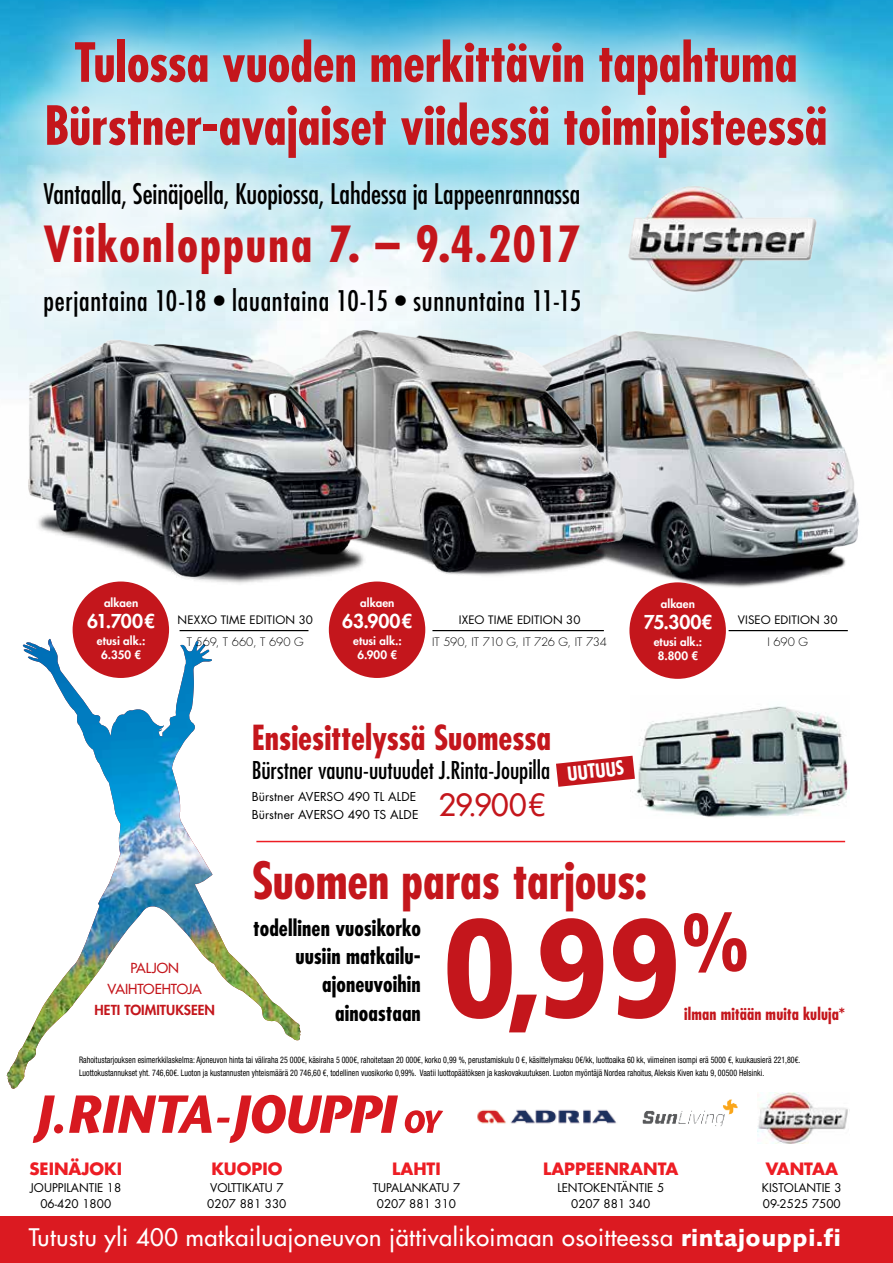
<style>
.page{position:relative;width:893px;height:1263px;background:#fff}
.page>*{position:absolute;margin:0;border:0;box-sizing:border-box;transform-origin:0 0}
.t1{font:900 139.5px "Frutiger LT Std";color:#c4161c;scale:.85 1}
.t2{font:700 condensed 52.5px/63px "Futura Std";letter-spacing:-.005em;color:#c4161c;text-align:center}
.t3{font:700 condensed 49.95px "Futura Std";letter-spacing:-.005em;color:#c4161c}
.t4{font:700 condensed 48.45px "Futura Std";letter-spacing:.04em;color:#c4161c}
.t5{font:700 condensed 33.6px "Futura Std";letter-spacing:-.005em;color:#c4161c}
.t6{font:500 29.85px "Futura Std";color:#c4161c}
.t7{font:condensed 27.6px "Futura Std";color:#000}
.t8{font:condensed 27.6px "Futura Std";letter-spacing:.025em;color:#000}
.t9{font:condensed 23.85px "Futura Std";letter-spacing:-.005em;color:#000}
.t10{font:500 23.55px "Futura Std";letter-spacing:.02em;color:#fff}
.t11{font:700 condensed 21.75px/28.3px "Futura Std";color:#000;text-align:right}
.t12{font:700 condensed 19.05px "Futura Std";color:#fff}
.t13{font:800 18.6px "Futura Std";letter-spacing:-.01em;color:#fff}
.t14{font:700 16.5px "Futura Std";color:#ed1d24}
.t15{font:700 condensed 16.5px "Futura Std";letter-spacing:.01em;color:#c4161c}
.t16{font:500 13.5px/21px "Futura Std";letter-spacing:-.005em;color:#c4161c;text-align:center}
.t17{font:800 13.5px "Futura Std";letter-spacing:.005em;color:#c4161c}
.t18{font:12px/17.9px "Futura Std";letter-spacing:.005em;color:#000}
.t19{font:11.7px/16.5px "Futura Std";color:#000;text-align:center}
.t20{font:800 11.4px/13.4px "Futura Std";letter-spacing:.005em;color:#fff;text-align:center}
.t21{font:11.4px "Futura Std";letter-spacing:.01em;color:#000}
.t22{font:300 11.4px "Futura Std";letter-spacing:-.005em;color:#000}
.t23{font:condensed 9px/12.8px "Helvetica Neue LT Std";letter-spacing:.005em;color:#000;scale:.88 1}
.s1{font-family:"Syntax LT Std";font-weight:900}
</style>
<div class="page">
<img style="left:613px;top:0;width:280px;height:307px">
<svg style="left:0;top:0;width:881px;height:211px;background:#8bd2e9"></svg>
<img style="left:7px;top:642px;width:293px;height:447px">
<div style="left:329px;top:581px;width:96px;height:97px;background:#c4161c;border-radius:50%"></div>
<div style="left:629px;top:582px;width:97px;height:97px;background:#c4161c;border-radius:50%"></div>
<hr style="left:432px;top:630px;width:172px;height:1px;background:#000">
<div style="left:73px;top:581px;width:96px;height:97px;background:#c4161c;border-radius:50%"></div>
<hr style="left:180px;top:630px;width:128px;height:1px;background:#000">
<img style="left:447px;top:307px;width:446px;height:330px">
<img style="left:461px;top:317px;width:184px;height:289px">
<img style="left:0;top:304px;width:461px;height:312px">
<img style="left:631px;top:706px;width:219px;height:112px">
<svg style="left:556px;top:756px;width:79px;height:31px"></svg>
<hr style="left:256px;top:841px;width:589px;height:1px;background:#ed1d24">
<img style="left:625px;top:185px;width:196px;height:107px">
<svg style="left:11px;top:148px;width:602px;height:200px"></svg>
<div style="left:0;top:1216px;width:893px;height:47px;background:#db1a21"></div>
<svg style="left:33px;top:1095px;width:410px;height:48px"></svg>
<img style="left:757px;top:1092px;width:91px;height:51px">
<img style="left:477px;top:1109px;width:140px;height:15px">
<img style="left:642px;top:1099px;width:96px;height:27px">
<h2 class="t2" style="left:44px;top:31px;width:784px">Tulossa vuoden merkittävin tapahtuma<br>Bürstner-avajaiset viidessä toimipisteessä</h2>
<h3 class="t7" style="left:43px;top:177px;width:538px">Vantaalla, Seinäjoella, Kuopiossa, Lahdessa ja Lappeenrannassa</h3>
<h3 class="t4" style="left:43px;top:214px;width:538px">Viikonloppuna 7. – 9.4.2017</h3>
<h3 class="t8" style="left:43px;top:284px;width:539px">perjantaina 10-18 • lauantaina 10-15 • sunnuntaina 11-15</h3>
<p class="t20" style="left:104px;top:596px;width:36px">alkaen</p>
<h3 class="t13" style="left:87px;top:610px;width:69px">61.700€</h3>
<p class="t20" style="left:97px;top:634px;width:50px">etusi alk.:<br>6.350 €</p>
<p class="t21" style="left:177px;top:612px;width:137px">NEXXO TIME EDITION 30</p>
<p class="t22" style="left:187px;top:635px;width:118px">T 569, T 660, T 690 G</p>
<p class="t20" style="left:360px;top:596px;width:36px">alkaen</p>
<h3 class="t13" style="left:342px;top:610px;width:72px">63.900€</h3>
<p class="t20" style="left:353px;top:634px;width:50px">etusi alk.:<br>6.900 €</p>
<p class="t21" style="left:459px;top:612px;width:123px">IXEO TIME EDITION 30</p>
<p class="t22" style="left:432px;top:635px;width:177px">IT 590, IT 710 G, IT 726 G, IT 734</p>
<p class="t20" style="left:661px;top:597px;width:36px">alkaen</p>
<h3 class="t13" style="left:644px;top:611px;width:70px">75.300€</h3>
<p class="t20" style="left:654px;top:635px;width:50px">etusi alk.:<br>8.800 €</p>
<h3 class="t5" style="left:252px;top:716px;width:301px">Ensiesittelyssä Suomessa</h3>
<h3 class="t9" style="left:252px;top:756px;width:300px">Bürstner vaunu-uutuudet J.Rinta-Joupilla</h3>
<h3 class="t18" style="left:252px;top:788px;width:168px">Bürstner AVERSO 490 TL ALDE<br>Bürstner AVERSO 490 TS ALDE</h3>
<h3 class="t6" style="left:438px;top:786px;width:109px">29.900€</h3>
<h3 class="t12" style="left:566px;top:762px;width:58px;rotate:-6deg">UUTUUS</h3>
<p class="t21" style="left:738px;top:612px;width:101px">VISEO EDITION 30</p>
<p class="t22" style="left:767px;top:635px;width:42px">I 690 G</p>
<h3 class="t16" style="left:108px;top:957px;width:96px">PALJON<br>VAIHTOEHTOJA</h3>
<h3 class="t17" style="left:94px;top:1001px;width:122px">HETI TOIMITUKSEEN</h3>
<h3 class="t3" style="left:252px;top:849px;width:397px">Suomen paras tarjous:</h3>
<h3 class="t11" style="left:253px;top:913px;width:169px">todellinen vuosikorko uusiin matkailu&shy;ajoneuvoihin ainoastaan</h3>
<h1 class="t1" style="left:443px;top:884px;width:362px">0,99<sup>%</sup></h1>
<h3 class="t15" style="left:684px;top:1003px;width:162px">ilman mitään muita kuluja*</h3>
<p class="t23" style="left:79px;top:1053px;width:821px">Rahoitustarjouksen esimerkkilaskelma: Ajoneuvon hinta tai väliraha 25 000€, käsiraha 5 000€, rahoitetaan 20 000€, korko 0,99 %, perustamiskulu 0 €, käsittelymaksu 0€/kk, luottoaika 60 kk, viimeinen isompi erä 5000 €, kuukausierä 221,80€.<br>Luottokustannukset yht. 746,60€. Luoton ja kustannusten yhteismäärä 20 746,60 €, todellinen vuosikorko 0,99%. Vaatii luottopäätöksen ja kaskovakuutuksen. Luoton myöntäjä Nordea rahoitus, Aleksis Kiven katu 9, 00500 Helsinki.</p>
<h3 class="t14" style="left:29px;top:1158px;width:94px">SEINÄJOKI</h3>
<p class="t19" style="left:30px;top:1179px;width:93px">JOUPPILANTIE 18<br>06-420 1800</p>
<h3 class="t14" style="left:211px;top:1158px;width:73px">KUOPIO</h3>
<p class="t19" style="left:207px;top:1179px;width:81px;text-align:left">VOLTTIKATU 7<br>0207 881 330</p>
<h3 class="t14" style="left:392px;top:1158px;width:50px">LAHTI</h3>
<p class="t19" style="left:373px;top:1179px;width:89px">TUPALANKATU 7<br>0207 881 310</p>
<h3 class="t14" style="left:543px;top:1158px;width:137px">LAPPEENRANTA</h3>
<p class="t19" style="left:557px;top:1179px;width:108px">LENTOKENTÄNTIE 5<br>0207 881 340</p>
<h3 class="t14" style="left:766px;top:1158px;width:74px">VANTAA</h3>
<p class="t19" style="left:762px;top:1179px;width:81px;text-align:left">KISTOLANTIE 3<br>09-2525 7500</p>
<h3 class="t10" style="left:29px;top:1222px;width:813px">Tutustu yli 400 matkailuajoneuvon jättivalikoimaan osoitteessa <span class="s1">rintajouppi.fi</span></h3>
</div>
